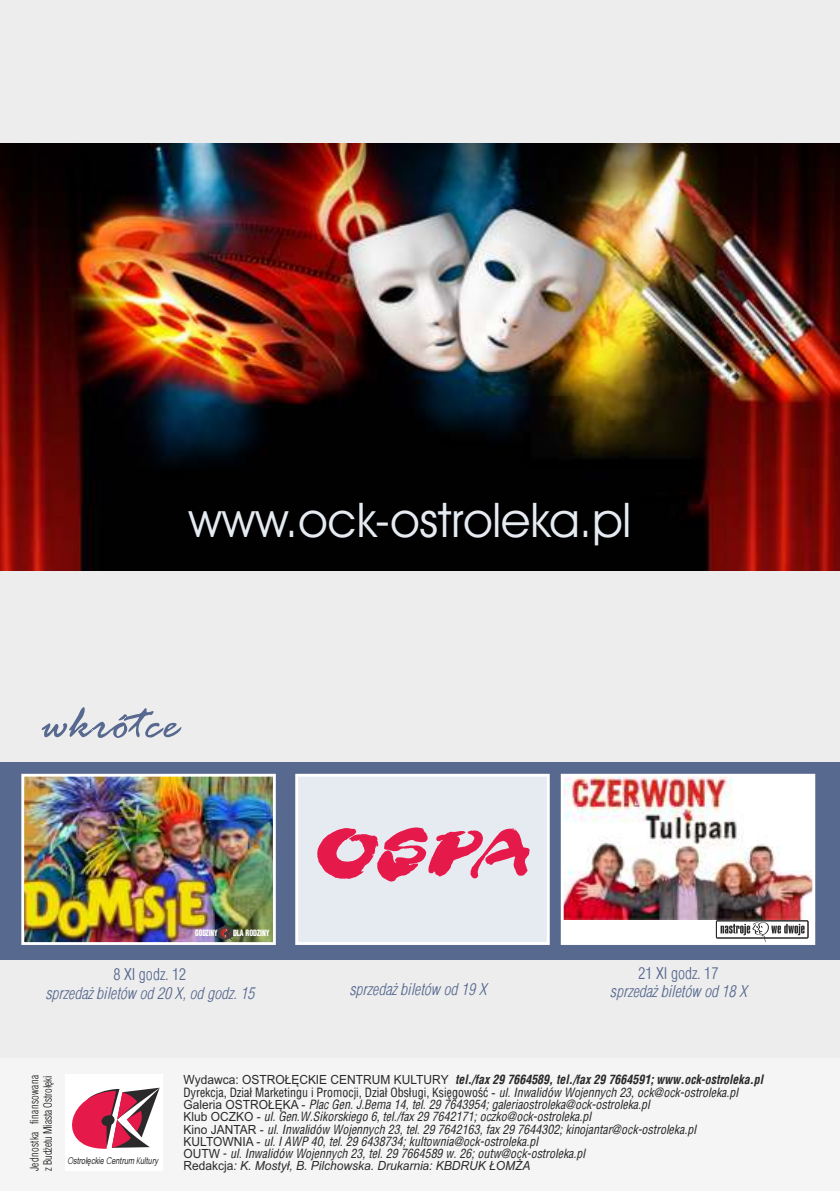
<style>
.page{position:relative;width:840px;height:1191px;background:#fff}
.page>*{position:absolute;margin:0;border:0;box-sizing:border-box;transform-origin:0 0}
.t1{font:48px "Avant Garde IT Cby BT";color:#e6ebf2}
.t2{font:italic 16px "Switz Cond Lightpl";color:#57698f}
.t3{font:16px "Switz Cond Lightpl";color:#57698f}
.t4{font:italic 12.6px/12.4px "Switzerland Condpl";color:#2b2929;scale:.95 1}
.t5{font:italic 12.6px "Arial";color:#2b2929;scale:.95 1}
.t6{font:11.4px/13.2px "Switz Cond Lightpl";color:#1c1c17;scale:.93 1}
.t7{font:italic 9.6px "Arial";color:#2b2929;scale:.77 1}
.t8{font:8.6px "Switz Cond Blackpl";color:#fff;scale:.82 1}
.t9{font:8.6px "Switz Cond Blackpl";color:#fff;scale:.76 1}
.s1{font-family:"Avant Garde IT Cby BT"}
.s2{font-family:"Arial";font-style:normal}
.s3{font-weight:700}
.s4{font-style:normal}
</style>
<div class="page">
<div style="left:0;top:0;width:839px;height:1191px;background:#ededed"></div>
<div style="left:0;top:1058px;width:839px;height:133px;background:#f5f5f5"></div>
<div style="left:65px;top:1074px;width:98px;height:97px;background:#fff"></div>
<svg style="left:72px;top:1087px;width:88px;height:61px"></svg>
<svg style="left:42px;top:707px;width:139px;height:31px"></svg>
<img style="left:0;top:143px;width:839px;height:427px">
<div style="left:0;top:762px;width:839px;height:197px;background:#57698f"></div>
<img style="left:25px;top:778px;width:247px;height:163px">
<div style="left:21px;top:774px;width:255px;height:171px;border:3px solid #fff"></div>
<svg style="left:295px;top:773px;width:255px;height:172px;background:#e6ebf1"></svg>
<svg style="left:217px;top:925px;width:16px;height:14px"></svg>
<div style="left:562px;top:775px;width:251px;height:168px;background:#fff"></div>
<img style="left:564px;top:778px;width:246px;height:141px">
<div style="left:560px;top:774px;width:254px;height:171px;border:3px solid #fff"></div>
<svg style="left:715px;top:920px;width:93px;height:22px"></svg>
<svg style="left:317px;top:827px;width:212px;height:54px;background:#e6849f"></svg>
<h1 class="t1" style="left:188px;top:500px;width:444px">www.ock-ostroleka.pl</h1>
<p class="t9" style="left:195px;top:929px;width:31px">GODZINY</p>
<p class="t8" style="left:233px;top:929px;width:46px">DLA RODZINY</p>
<p class="t3" style="left:113px;top:968px;width:74px">8 XI godz. 12</p>
<p class="t2" style="left:45px;top:986px;width:210px">sprzedaż biletów od 20 X, od godz. 15</p>
<p class="t2" style="left:349px;top:982px;width:138px">sprzedaż biletów od 19 X</p>
<p class="t3" style="left:638px;top:966px;width:81px">21 XI godz. 17</p>
<p class="t2" style="left:609px;top:985px;width:138px">sprzedaż biletów od 18 X</p>
<p class="t6" style="left:29px;top:1171px;width:104px;rotate:-90deg">Jednostka finansowana z Budżetu Miasta Ostrołęki</p>
<p class="t7" style="left:67px;top:1157px;width:121px"><span class="s1">O</span>strołęckie <span class="s1">C</span>entrum <span class="s1">K</span>ultury</p>
<p class="t4" style="left:183px;top:1074px;width:611px"><span class="s2">Wydawca: OSTROŁĘCKIE CENTRUM KULTURY</span> <span class="s3">tel./fax 29 7664589, tel./fax 29 7664591; www.ock-ostroleka.pl </span><span class="s4">Dyrekcja, Dział Marketingu i Promocji, Dział Obsługi, Księgowość</span> <span class="s2">-</span> ul. Inwalidów Wojennych 23, ock@ock-ostroleka.pl <span class="s2">Galeria OSTROŁĘKA -</span> Plac Gen. J.Bema 14, tel. 29 7643954; galeriaostroleka@ock-ostroleka.pl<br><span class="s2">Klub OCZKO -</span> ul. Gen.W.Sikorskiego 6, tel./fax 29 7642171; oczko@ock-ostroleka.pl<br><span class="s2">Kino JANTAR -</span> ul. Inwalidów Wojennych 23, tel. 29 7642163, fax 29 7644302; kinojantar@ock-ostroleka.pl <span class="s2">KULTOWNIA -</span> ul. I AWP 40, tel. 29 6438734; kultownia@ock-ostroleka.pl<br><span class="s2">OUTW</span> <span class="s4">-</span> ul. Inwalidów Wojennych 23, tel. 29 7664589 w. 26; outw@ock-ostroleka.pl</p>
<p class="t5" style="left:183px;top:1160px;width:366px"><span class="s4">Redakcja</span>: K. Mostył, B. Pilchowska. Drukarnia: KBDRUK ŁOMŻA</p>
</div>
